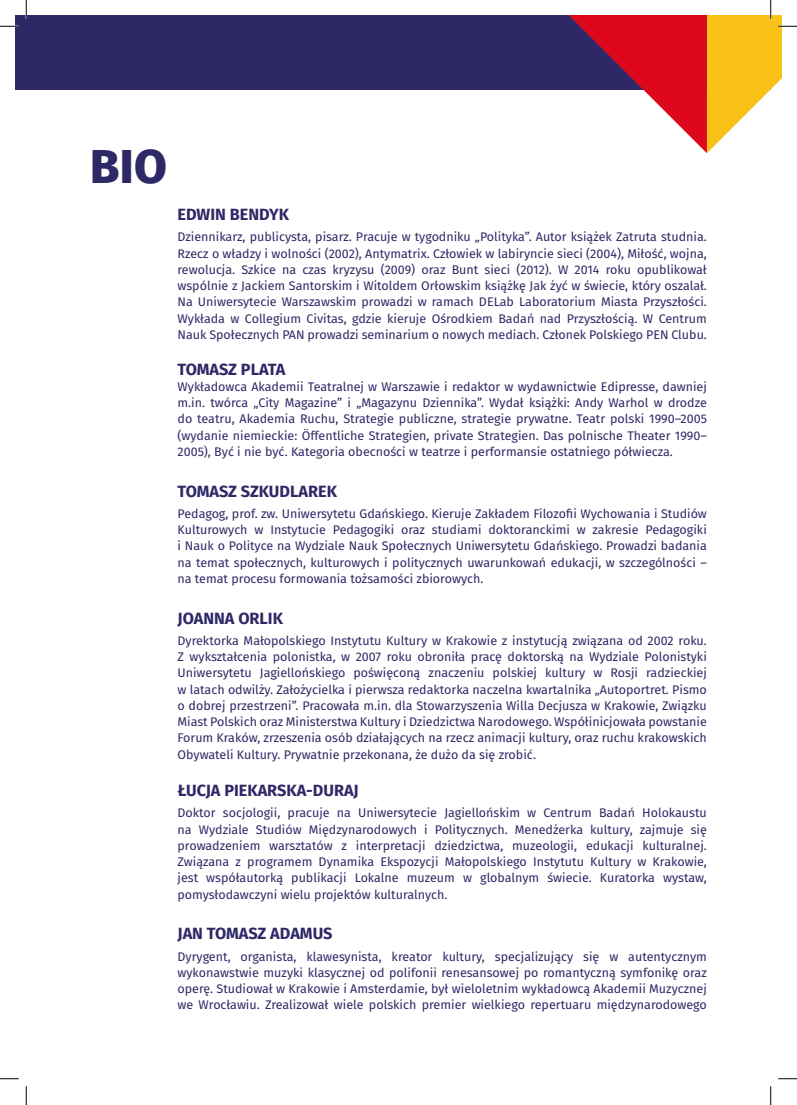
<style>
.page{position:relative;width:797px;height:1105px;background:#fff}
.page>*{position:absolute;margin:0;border:0;box-sizing:border-box;transform-origin:0 0}
.t1{font:800 47.5px "Fira Sans";color:#2e2966}
.t2{font:700 16.25px "Fira Sans";color:#2e2966}
.tekst{font:12.5px/16.2px "Fira Sans";color:#2e2966;text-align:justify}
</style>
<div class="page">
<div style="left:16px;top:16px;width:754px;height:74px;background:#2e2966"></div>
<svg style="left:569px;top:16px;width:138px;height:137px"></svg>
<svg style="left:0;top:25px;width:19px;height:2px"></svg>
<svg style="left:0;top:1078px;width:19px;height:1px"></svg>
<svg style="left:778px;top:1078px;width:19px;height:1px"></svg>
<svg style="left:25px;top:0;width:2px;height:19px"></svg>
<svg style="left:25px;top:1086px;width:2px;height:19px"></svg>
<svg style="left:707px;top:0;width:90px;height:153px"></svg>
<svg style="left:770px;top:1086px;width:1px;height:19px"></svg>
<p class="t1" style="left:90px;top:125px;width:78px">BIO</p>
<p class="t2" style="left:177px;top:201px;width:113px">EDWIN BENDYK</p>
<p class="tekst" style="left:177px;top:229px;width:531px">Dziennikarz, publicysta, pisarz. Pracuje w tygodniku „Polityka”. Autor książek Zatruta studnia.<br>Rzecz o władzy i wolności (2002), Antymatrix. Człowiek w labiryncie sieci (2004), Miłość, wojna, rewolucja. Szkice na czas kryzysu (2009) oraz Bunt sieci (2012). W 2014 roku opublikował wspólnie z Jackiem Santorskim i Witoldem Orłowskim książkę Jak żyć w świecie, który oszalał.<br>Na Uniwersytecie Warszawskim prowadzi w ramach DELab Laboratorium Miasta Przyszłości.<br>Wykłada w Collegium Civitas, gdzie kieruje Ośrodkiem Badań nad Przyszłością. W Centrum Nauk Społecznych PAN prowadzi seminarium o nowych mediach. Członek Polskiego PEN Clubu.</p>
<p class="t2" style="left:177px;top:355px;width:109px">TOMASZ PLATA</p>
<p class="tekst" style="left:177px;top:378px;width:531px">Wykładowca Akademii Teatralnej w Warszawie i redaktor w wydawnictwie Edipresse, dawniej m.in. twórca „City Magazine” i „Magazynu Dziennika”. Wydał książki: Andy Warhol w drodze do teatru, Akademia Ruchu, Strategie publiczne, strategie prywatne. Teatr polski 1990–2005 (wydanie niemieckie: Öffentliche Strategien, private Strategien. Das polnische Theater 1990– 2005), Być i nie być. Kategoria obecności w teatrze i performansie ostatniego półwiecza.</p>
<p class="t2" style="left:177px;top:477px;width:161px">TOMASZ SZKUDLAREK</p>
<p class="tekst" style="left:177px;top:505px;width:531px">Pedagog, prof. zw. Uniwersytetu Gdańskiego. Kieruje Zakładem Filozofii Wychowania i Studiów Kulturowych w Instytucie Pedagogiki oraz studiami doktoranckimi w zakresie Pedagogiki i Nauk o Polityce na Wydziale Nauk Społecznych Uniwersytetu Gdańskiego. Prowadzi badania na temat społecznych, kulturowych i politycznych uwarunkowań edukacji, w szczególności – na temat procesu formowania tożsamości zbiorowych.</p>
<p class="t2" style="left:177px;top:604px;width:107px">JOANNA ORLIK</p>
<p class="tekst" style="left:177px;top:632px;width:531px">Dyrektorka Małopolskiego Instytutu Kultury w Krakowie z instytucją związana od 2002 roku.<br>Z wykształcenia polonistka, w 2007 roku obroniła pracę doktorską na Wydziale Polonistyki Uniwersytetu Jagiellońskiego poświęconą znaczeniu polskiej kultury w Rosji radzieckiej w latach odwilży. Założycielka i pierwsza redaktorka naczelna kwartalnika „Autoportret. Pismo o dobrej przestrzeni”. Pracowała m.in. dla Stowarzyszenia Willa Decjusza w Krakowie, Związku Miast Polskich oraz Ministerstwa Kultury i Dziedzictwa Narodowego. Współinicjowała powstanie Forum Kraków, zrzeszenia osób działających na rzecz animacji kultury, oraz ruchu krakowskich Obywateli Kultury. Prywatnie przekonana, że dużo da się zrobić.</p>
<p class="t2" style="left:177px;top:777px;width:183px">ŁUCJA PIEKARSKA-DURAJ</p>
<p class="tekst" style="left:177px;top:805px;width:531px">Doktor socjologii, pracuje na Uniwersytecie Jagiellońskim w Centrum Badań Holokaustu na Wydziale Studiów Międzynarodowych i Politycznych. Menedżerka kultury, zajmuje się prowadzeniem warsztatów z interpretacji dziedzictwa, muzeologii, edukacji kulturalnej.<br>Związana z programem Dynamika Ekspozycji Małopolskiego Instytutu Kultury w Krakowie, jest współautorką publikacji Lokalne muzeum w globalnym świecie. Kuratorka wystaw, pomysłodawczyni wielu projektów kulturalnych.</p>
<p class="t2" style="left:177px;top:920px;width:156px">JAN TOMASZ ADAMUS</p>
<p class="tekst" style="left:177px;top:948px;width:531px">Dyrygent, organista, klawesynista, kreator kultury, specjalizujący się w autentycznym wykonawstwie muzyki klasycznej od polifonii renesansowej po romantyczną symfonikę oraz operę. Studiował w Krakowie i Amsterdamie, był wieloletnim wykładowcą Akademii Muzycznej we Wrocławiu. Zrealizował wiele polskich premier wielkiego repertuaru międzynarodowego</p>
</div>
